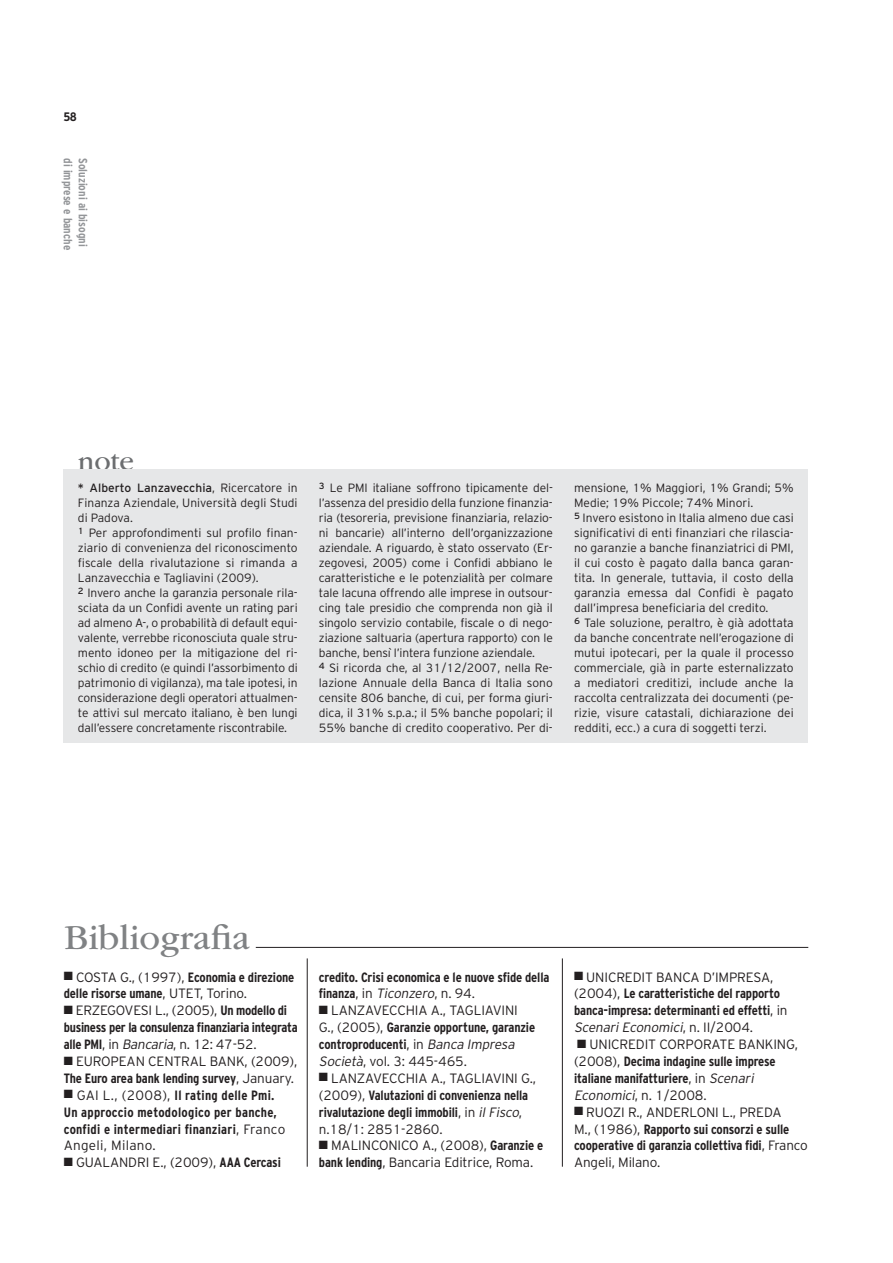
<style>
.page{position:relative;width:893px;height:1263px;background:#fff}
.page>*{position:absolute;margin:0;border:0;box-sizing:border-box;transform-origin:0 0}
.t1{font:36px "ITC Garamond MM 405 625";color:#808284}
.t2{font:28.5px "ITC Garamond MM 405 625";color:#6c6e70}
.t3{font:700 13.5px/17px "AWD Cond";letter-spacing:-.01em;color:#231f20}
.t4{font:300 13.5px/17px "AWD";letter-spacing:-.01em;color:#231f20}
.t5{font:700 13.5px "AWD Cond";letter-spacing:.02em;color:#231f20}
.t6{font:700 12.3px "AWD Cond";color:#231f20;scale:1.1 1}
.t7{font:300 12px/15px "AWD";letter-spacing:-.01em;color:#231f20}
.t8{font:700 12px "AWD Cond";color:#939598}
.s1{font-weight:400}
.s2{font-family:"AWD";font-weight:300}
.s3{font-family:"AWD Cond";font-weight:700}
.s4{font-style:italic}
.s5{font-family:"AWD";font-weight:300;font-style:italic}
</style>
<div class="page">
<div style="left:64px;top:470px;width:744px;height:273px;background:#e6e7e8"></div>
<hr style="left:256px;top:947px;width:552px;height:1px;background:#231f20">
<hr style="left:307px;top:958px;width:1px;height:209px;background:#231f20">
<hr style="left:562px;top:958px;width:1px;height:209px;background:#231f20">
<p class="t6" style="left:64px;top:110px;width:13px">58</p>
<p class="t8" style="left:75px;top:158px;width:94px;rotate:90deg">di imprese e banche</p>
<p class="t8" style="left:90px;top:158px;width:90px;rotate:90deg">Soluzioni ai bisogni</p>
<h2 class="t2" style="left:78px;top:445px;width:58px">note</h2>
<p class="t7" style="left:78px;top:480px;width:221px"><span class="s1">* Alberto Lanzavecchia</span>, Ricercatore in Finanza Aziendale, Università degli Studi di Padova.<br><sup>1</sup> Per approfondimenti sul profilo finan&shy;ziario di convenienza del riconoscimento fiscale della rivalutazione si rimanda a Lanzavecchia e Tagliavini (2009).<br><sup>2</sup> Invero anche la garanzia personale rila&shy;sciata da un Confidi avente un rating pari ad almeno A-, o probabilità di default equi&shy;valente, verrebbe riconosciuta quale stru&shy;mento idoneo per la mitigazione del ri&shy;schio di credito (e quindi l’assorbimento di patrimonio di vigilanza), ma tale ipotesi, in considerazione degli operatori attualmen&shy;te attivi sul mercato italiano, è ben lungi dall’essere concretamente riscontrabile.</p>
<p class="t7" style="left:319px;top:480px;width:235px"><sup>3</sup> Le PMI italiane soffrono tipicamente del&shy;l’assenza del presidio della funzione finanzia&shy;ria (tesoreria, previsione finanziaria, relazio&shy;ni bancarie) all’interno dell’organizzazione aziendale. A riguardo, è stato osservato (Er&shy;zegovesi, 2005) come i Confidi abbiano le caratteristiche e le potenzialità per colmare tale lacuna offrendo alle imprese in outsour&shy;cing tale presidio che comprenda non già il singolo servizio contabile, fiscale o di nego&shy;ziazione saltuaria (apertura rapporto) con le banche, bensì l’intera funzione aziendale.<br><sup>4</sup> Si ricorda che, al 31/12/2007, nella Re&shy;lazione Annuale della Banca di Italia sono censite 806 banche, di cui, per forma giuri&shy;dica, il 31% s.p.a.; il 5% banche popolari; il 55% banche di credito cooperativo. Per di-</p>
<p class="t7" style="left:574px;top:480px;width:221px">mensione, 1% Maggiori, 1% Grandi; 5% Medie; 19% Piccole; 74% Minori.<br><sup>5</sup> Invero esistono in Italia almeno due casi significativi di enti finanziari che rilascia&shy;no garanzie a banche finanziatrici di PMI, il cui costo è pagato dalla banca garan&shy;tita. In generale, tuttavia, il costo della garanzia emessa dal Confidi è pagato dall’impresa beneficiaria del credito.<br><sup>6</sup> Tale soluzione, peraltro, è già adottata da banche concentrate nell’erogazione di mutui ipotecari, per la quale il processo commerciale, già in parte esternalizzato a mediatori creditizi, include anche la raccolta centralizzata dei documenti (pe&shy;rizie, visure catastali, dichiarazione dei redditi, ecc.) a cura di soggetti terzi.</p>
<h1 class="t1" style="left:64px;top:918px;width:188px">Bibliografia</h1>
<p class="t3" style="left:64px;top:968px;width:232px;text-indent:12px"><span class="s2">COSTA G., (1997),</span> Economia e direzione delle risorse umane<span class="s2">, UTET, Torino.</span></p>
<p class="t4" style="left:76px;top:1002px;width:213px">ERZEGOVESI L., (2005), <span class="s3">Un modello di</span></p>
<p class="t3" style="left:64px;top:1019px;width:235px">business per la consulenza finanziaria integrata</p>
<p class="t4" style="left:76px;top:1036px;width:223px;text-indent:-12px"><span class="s3">alle PMI</span>, in <span class="s4">Bancaria</span>, n. 12: 47-52.<br>EUROPEAN CENTRAL BANK, (2009),</p>
<p class="t3" style="left:64px;top:1069px;width:232px">The Euro area bank lending survey<span class="s2">, January.</span></p>
<p class="t5" style="left:77px;top:1087px;width:199px"><span class="s2">GAI L., (2008),</span> Il rating delle Pmi.</p>
<p class="t5" style="left:64px;top:1104px;width:215px">Un approccio metodologico per banche,</p>
<p class="t5" style="left:64px;top:1121px;width:223px">confidi e intermediari finanziari<span class="s2">, Franco</span></p>
<p class="t4" style="left:76px;top:1137px;width:206px;text-indent:-12px">Angeli, Milano.<br>GUALANDRI E., (2009), <span class="s3">AAA Cercasi</span></p>
<p class="t3" style="left:319px;top:968px;width:232px">credito. Crisi economica e le nuove sfide della</p>
<p class="t4" style="left:331px;top:985px;width:188px;text-indent:-12px"><span class="s3">finanza</span>, in <span class="s4">Ticonzero</span>, n. 94.<br>LANZAVECCHIA A., TAGLIAVINI</p>
<p class="t3" style="left:319px;top:1019px;width:218px"><span class="s2">G., (2005),</span> Garanzie opportune, garanzie controproducenti<span class="s2">, in</span> <span class="s5">Banca Impresa</span></p>
<p class="t4" style="left:331px;top:1053px;width:207px;text-indent:-12px"><span class="s4">Società</span>, vol. 3: 445-465.<br>LANZAVECCHIA A., TAGLIAVINI G.,</p>
<p class="t3" style="left:319px;top:1086px;width:211px"><span class="s2">(2009),</span> Valutazioni di convenienza nella rivalutazione degli immobili<span class="s2">, in</span> <span class="s5">ilFisco</span><span class="s2">,</span></p>
<p class="t4" style="left:319px;top:1120px;width:125px">n.18/1: 2851-2860.</p>
<p class="t4" style="left:331px;top:1137px;width:214px">MALINCONICO A., (2008), <span class="s3">Garanzie e</span></p>
<p class="t4" style="left:319px;top:1154px;width:216px"><span class="s3">bank lending</span>, Bancaria Editrice, Roma.</p>
<p class="t4" style="left:586px;top:968px;width:189px">UNICREDIT BANCA D’IMPRESA,</p>
<p class="t3" style="left:574px;top:985px;width:215px"><span class="s2">(2004),</span> Le caratteristiche del rapporto banca-impresa: determinanti ed effetti<span class="s2">, in</span></p>
<p class="t4" style="left:589px;top:1019px;width:210px;text-indent:-15px"><span class="s4">Scenari Economici</span>, n . I I / 2 0 0 4 .<br>UNICREDIT CORPORATE BANKING,</p>
<p class="t3" style="left:574px;top:1053px;width:203px"><span class="s2">(2008),</span> Decima indagine sulle imprese italiane manifatturiere<span class="s2">, in</span> <span class="s5">Scenari</span></p>
<p class="t4" style="left:586px;top:1086px;width:197px;text-indent:-12px"><span class="s4">Economici</span>, n . 1 / 2 0 0 8 .<br>RUOZI R., ANDERLONI L., PREDA</p>
<p class="t3" style="left:574px;top:1120px;width:235px"><span class="s2">M., (1986),</span> Rapporto sui consorzi e sulle cooperative di garanzia collettiva fidi<span class="s2">, Franco</span></p>
<p class="t4" style="left:574px;top:1154px;width:88px">Angeli, Milano.</p>
</div>
